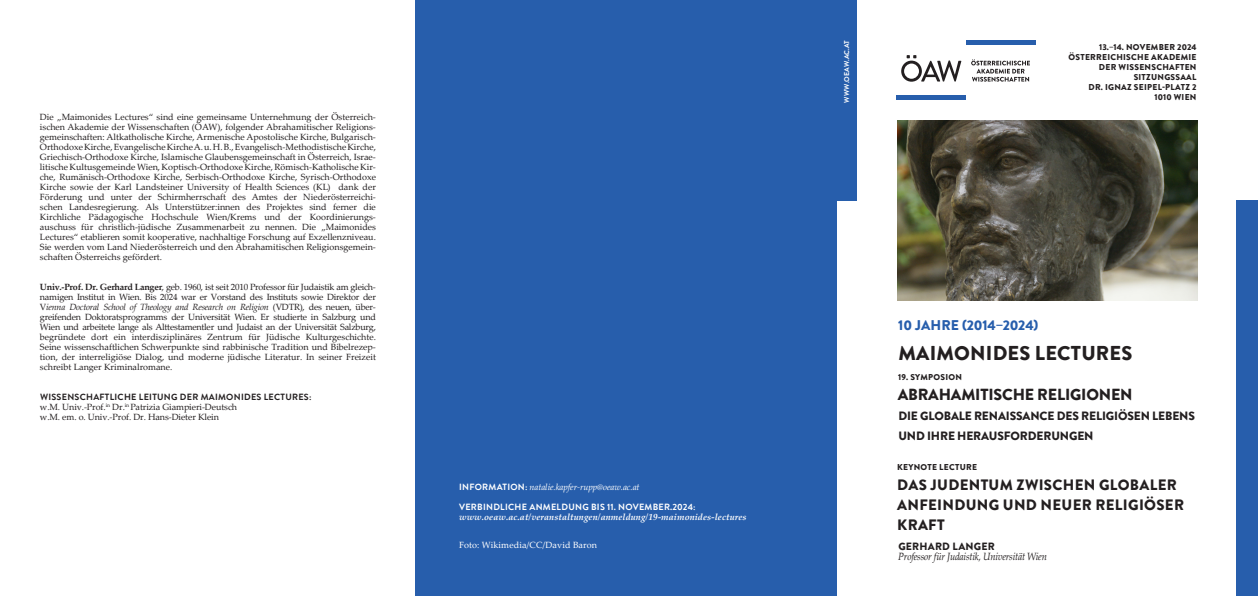
<style>
.page{position:relative;width:1258px;height:596px;background:#fff}
.page>*{position:absolute;margin:0;border:0;box-sizing:border-box;transform-origin:0 0}
.t1{font:900 20px "Brandon Grotesque";letter-spacing:.01em;color:#231f20}
.t2{font:900 16px "Brandon Grotesque";letter-spacing:-.01em;color:#231f20}
.t3{font:900 15px/20px "Brandon Grotesque";letter-spacing:.02em;color:#231f20}
.t4{font:900 14px "Brandon Grotesque";letter-spacing:-.01em;color:#275eac}
.t5{font:900 12px "Brandon Grotesque";letter-spacing:-.01em;color:#231f20}
.t6{font:italic 10.5px "Palatino Linotype";letter-spacing:-.02em;color:#231f20;scale:.9 1}
.t7{font:900 10.5px "Brandon Grotesque";letter-spacing:.02em;color:#231f20}
.t8{font:9px/10px "Palatino Linotype";color:#231f20;text-align:justify}
.t9{font:italic 700 9px "Palatino Linotype";letter-spacing:.01em;color:#fff}
.t10{font:700 9px "Brandon Grotesque";letter-spacing:.03em;color:#231f20}
.t11{font:italic 9px "Palatino Linotype";letter-spacing:-.01em;color:#fff}
.t12{font:700 9px "Brandon Grotesque";letter-spacing:.03em;color:#fff}
.t13{font:9px "Palatino Linotype";letter-spacing:.01em;color:#fff}
.t14{font:900 8.5px "Brandon Grotesque";letter-spacing:.03em;color:#231f20}
.t15{font:700 7px "Brandon Grotesque";letter-spacing:.02em;color:#fff}
.s1{font-weight:700}
.s2{font-style:italic}
.s3{font-family:"Brandon Grotesque";font-weight:700;font-style:normal}
</style>
<div class="page">
<div style="left:832px;top:0;width:24px;height:200px;background:#275eac"></div>
<div style="left:415px;top:0;width:421px;height:595px;background:#275eac"></div>
<div style="left:1236px;top:200px;width:21px;height:395px;background:#275eac"></div>
<div style="left:896px;top:95px;width:69px;height:5px;background:#275eac"></div>
<div style="left:965px;top:40px;width:69px;height:5px;background:#275eac"></div>
<svg style="left:901px;top:55px;width:60px;height:27px"></svg>
<svg style="left:971px;top:59px;width:58px;height:23px"></svg>
<img style="left:897px;top:120px;width:299px;height:180px">
<p class="t8" style="left:40px;top:111px;width:337px">Die „Maimonides Lectures“ sind eine gemeinsame Unternehmung der Österreich&shy;ischen Akademie der Wissenschaften (ÖAW), folgender Abrahamitischer Religions&shy;gemeinschaften: Altkatholische Kirche, Armenische Apostolische Kirche, Bulgarisch-Orthodoxe Kirche, Evangelische Kirche A. u. H. B., Evangelisch-Methodistische Kirche, Griechisch-Orthodoxe Kirche, Islamische Glaubensgemeinschaft in Österreich, Israe&shy;litische Kultusgemeinde Wien, Koptisch-Orthodoxe Kirche, Römisch-Katholische Kir&shy;che, Rumänisch-Orthodoxe Kirche, Serbisch-Orthodoxe Kirche, Syrisch-Orthodoxe Kirche sowie der Karl Landsteiner University of Health Sciences (KL) dank der Förderung und unter der Schirmherrschaft des Amtes der Niederösterreichi&shy;schen Landesregierung. Als Unterstützer:innen des Projektes sind ferner die Kirchliche Pädagogische Hochschule Wien/Krems und der Koordinierungs&shy;auschuss für christlich-jüdische Zusammenarbeit zu nennen. Die „Maimonides Lectures“ etablieren somit kooperative, nachhaltige Forschung auf Exzellenzniveau.<br>Sie werden vom Land Niederösterreich und den Abrahamitischen Religionsgemein&shy;schaften Österreichs gefördert.</p>
<p class="t8" style="left:40px;top:281px;width:337px"><span class="s1">Univ.-Prof. Dr. Gerhard Langer</span>, geb. 1960, ist seit 2010 Professor für Judaistik am gleich&shy;namigen Institut in Wien. Bis 2024 war er Vorstand des Instituts sowie Direktor der V<span class="s2">ienna Doctoral School of Theology and Research on Religion</span> (VDTR), des neuen, über&shy;greifenden Doktoratsprogramms der Universität Wien. Er studierte in Salzburg und Wien und arbeitete lange als Alttestamentler und Judaist an der Universität Salzburg, begründete dort ein interdisziplinäres Zentrum für Jüdische Kulturgeschichte.<br>Seine wissenschaftlichen Schwerpunkte sind rabbinische Tradition und Bibelrezep&shy;tion, der interreligiöse Dialog, und moderne jüdische Literatur. In seiner Freizeit schreibt Langer Kriminalromane.</p>
<p class="t10" style="left:40px;top:390px;width:273px">WISSENSCHAFTLICHE LEITUNG DER MAIMONIDES LECTURES:</p>
<p class="t8" style="left:40px;top:401px;width:199px">w.M. Univ.-Prof.<sup>in</sup> Dr.<sup>in</sup> Patrizia Giampieri-Deutsch</p>
<p class="t8" style="left:40px;top:411px;width:180px">w.M. em. o. Univ.-Prof. Dr. Hans-Dieter Klein</p>
<p class="t11" style="left:459px;top:480px;width:182px"><span class="s3">INFORMATION:</span> natalie.kapfer-rupp@oeaw.ac.at</p>
<p class="t12" style="left:459px;top:500px;width:238px">VERBINDLICHE ANMELDUNG BIS 11. NOVEMBER.2024:</p>
<p class="t9" style="left:459px;top:510px;width:289px">www.oeaw.ac.at/veranstaltungen/anmeldung/19-maimonides-lectures</p>
<p class="t13" style="left:459px;top:538px;width:139px">Foto: Wikimedia/CC/David Baron</p>
<p class="t15" style="left:841px;top:102px;width:64px;rotate:-90deg">WWW.OEAW.AC.AT</p>
<p class="t14" style="left:1099px;top:41px;width:99px">13.–14. NOVEMBER 2024</p>
<p class="t14" style="left:1068px;top:51px;width:129px">ÖSTERREICHISCHE AKADEMIE</p>
<p class="t14" style="left:1098px;top:61px;width:99px">DER WISSENSCHAFTEN</p>
<p class="t14" style="left:1133px;top:71px;width:64px">SITZUNGSSAAL</p>
<p class="t14" style="left:1088px;top:81px;width:109px">DR. IGNAZ SEIPEL-PLATZ 2</p>
<p class="t14" style="left:1154px;top:91px;width:43px">1010 WIEN</p>
<p class="t4" style="left:898px;top:315px;width:142px">10 JAHRE (2014–2024)</p>
<p class="t1" style="left:898px;top:339px;width:235px">MAIMONIDES LECTURES</p>
<p class="t14" style="left:898px;top:371px;width:65px">19. SYMPOSION</p>
<p class="t2" style="left:897px;top:383px;width:236px">ABRAHAMITISCHE RELIGIONEN</p>
<p class="t5" style="left:898px;top:407px;width:298px">DIE GLOBALE RENAISSANCE DES RELIGIÖSEN LEBENS</p>
<p class="t5" style="left:898px;top:427px;width:197px">UND IHRE HERAUSFORDERUNGEN</p>
<p class="t14" style="left:897px;top:461px;width:81px">KEYNOTE LECTURE</p>
<p class="t3" style="left:897px;top:474px;width:288px">DAS JUDENTUM ZWISCHEN GLOBALER<br>ANFEINDUNG UND NEUER RELIGIÖSER<br>KRAFT</p>
<p class="t7" style="left:898px;top:538px;width:98px">GERHARD LANGER</p>
<p class="t6" style="left:898px;top:548px;width:167px">Professor für Judaistik, Universität Wien</p>
</div>
